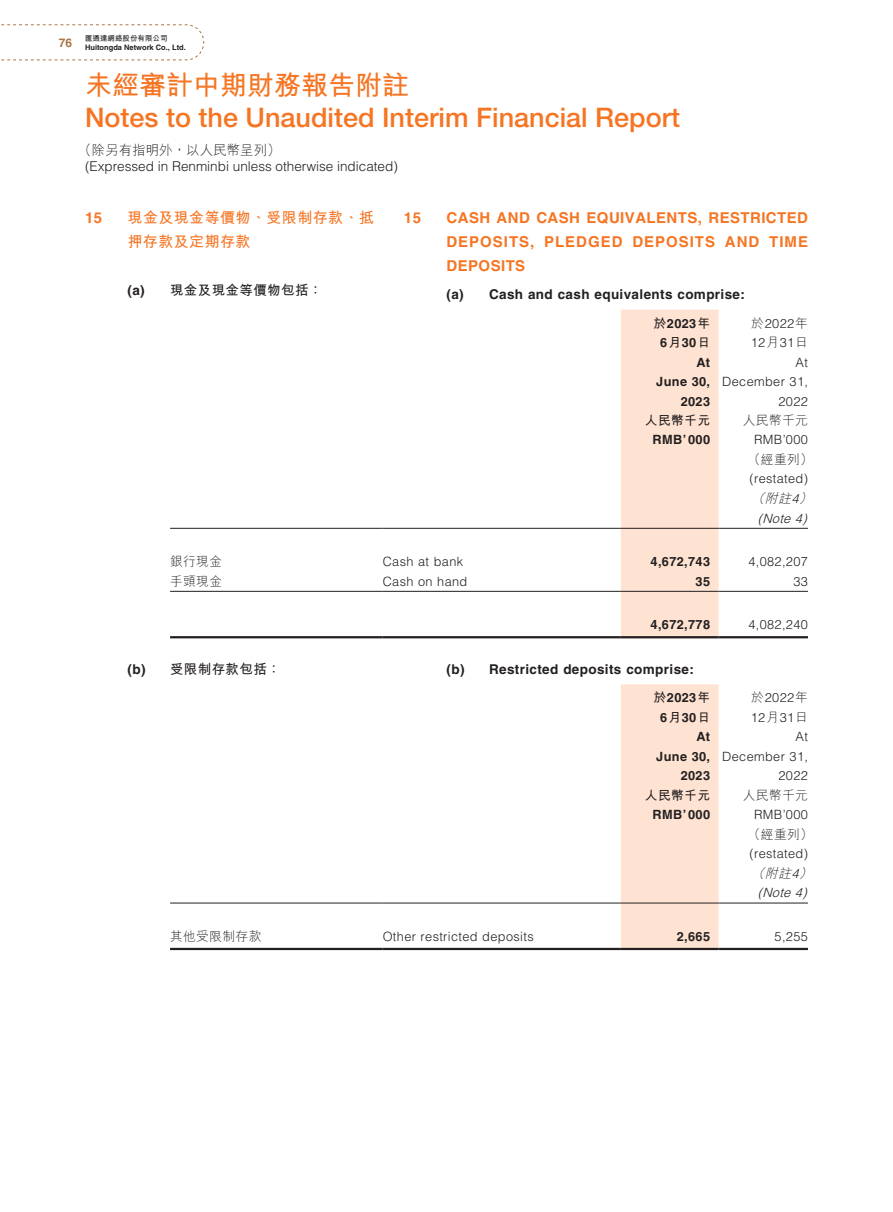
<style>
.page{position:relative;width:893px;height:1212px;background:#fff}
.page>*{position:absolute;margin:0;border:0;box-sizing:border-box;transform-origin:0 0}
.t1{font:500 27px "Helvetica Neue LT Std";color:#f57523}
.t2{font:700 27px "M Hei HK";color:#f57523}
.t3{font:700 15px/24px "Helvetica LT Std";letter-spacing:.065em;color:#f57523;text-align:justify}
.t4{font:700 15px/24px "M Hei HK";letter-spacing:.03em;color:#f57523}
.t5{font:700 13.5px "Helvetica LT Std";letter-spacing:.03em;color:#231f20}
.t6{font:300 13.5px "Helvetica LT Std";color:#231f20}
.t7{font:700 13.5px "M Hei HK";letter-spacing:.03em;color:#231f20}
.t8{font:300 13.5px "M Hei HK";color:#231f20}
.t9{font:300 12.75px/19.5px "Helvetica LT Std";letter-spacing:.03em;color:#231f20}
.t10{font:700 12.75px/19.5px "Helvetica LT Std";letter-spacing:.03em;color:#231f20;text-align:center}
.t11{font:300 12.75px "M Hei HK";letter-spacing:.03em;color:#231f20}
.t12{font:italic 300 12.75px "Helvetica LT Std";color:#231f20}
.t13{font:700 12.75px "M Hei HK";letter-spacing:.03em;color:#231f20}
.t14{font:italic 300 12.75px "M Hei HK";color:#231f20}
.t15{font:700 12px "Helvetica LT Std";color:#aa7646}
.t16{font:700 7.5px "Helvetica LT Std";color:#231f20}
.t17{font:700 7.5px "M Hei HK";color:#231f20}
.s1{font-family:"Helvetica LT Std"}
.s2{font-family:"M Hei HK"}
</style>
<div class="page">
<svg style="left:1px;top:24px;width:203px;height:37px"></svg>
<div style="left:621px;top:310px;width:98px;height:326px;background:#ffe3d2"></div>
<hr style="left:170px;top:528px;width:213px;height:1px;background:#231f20">
<hr style="left:383px;top:528px;width:238px;height:1px;background:#231f20">
<hr style="left:621px;top:528px;width:98px;height:1px;background:#231f20">
<hr style="left:719px;top:528px;width:89px;height:1px;background:#231f20">
<hr style="left:170px;top:591px;width:213px;height:1px;background:#231f20">
<hr style="left:383px;top:591px;width:238px;height:1px;background:#231f20">
<hr style="left:621px;top:591px;width:98px;height:1px;background:#231f20">
<hr style="left:719px;top:591px;width:89px;height:1px;background:#231f20">
<hr style="left:170px;top:636px;width:213px;height:2px;background:#231f20">
<hr style="left:383px;top:636px;width:238px;height:2px;background:#231f20">
<hr style="left:621px;top:636px;width:98px;height:2px;background:#231f20">
<hr style="left:719px;top:636px;width:89px;height:2px;background:#231f20">
<div style="left:621px;top:684px;width:98px;height:264px;background:#ffe3d2"></div>
<hr style="left:170px;top:903px;width:213px;height:1px;background:#231f20">
<hr style="left:383px;top:903px;width:238px;height:1px;background:#231f20">
<hr style="left:621px;top:903px;width:98px;height:1px;background:#231f20">
<hr style="left:719px;top:903px;width:89px;height:1px;background:#231f20">
<hr style="left:170px;top:948px;width:213px;height:2px;background:#231f20">
<hr style="left:383px;top:948px;width:238px;height:2px;background:#231f20">
<hr style="left:621px;top:948px;width:98px;height:2px;background:#231f20">
<hr style="left:719px;top:948px;width:89px;height:2px;background:#231f20">
<p class="t15" style="left:59px;top:35px;width:15px">76</p>
<p class="t17" style="left:85px;top:33px;width:84px">匯通達網絡股份有限公司</p>
<p class="t16" style="left:85px;top:42px;width:102px">Huitongda Network Co., Ltd.</p>
<h1 class="t2" style="left:85px;top:65px;width:325px">未經審計中期財務報告附註</h1>
<h1 class="t1" style="left:85px;top:101px;width:597px">Notes to the Unaudited Interim Financial Report</h1>
<p class="t8" style="left:78px;top:143px;width:204px">（除另有指明外，以人民幣呈列）</p>
<p class="t6" style="left:85px;top:158px;width:314px">(Expressed in Renminbi unless otherwise indicated)</p>
<p class="t3" style="left:85px;top:206px;width:19px">15</p>
<p class="t4" style="left:128px;top:205px;width:248px">現金及現金等價物、受限制存款、抵押存款及定期存款</p>
<p class="t7" style="left:128px;top:280px;width:196px"><span class="s1">(a)</span> 現金及現金等價物包括：</p>
<p class="t3" style="left:404px;top:206px;width:19px">15</p>
<p class="t3" style="left:446px;top:206px;width:363px">CASH AND CASH EQUIVALENTS, RESTRICTED DEPOSITS, PLEDGED DEPOSITS AND TIME DEPOSITS</p>
<p class="t5" style="left:446px;top:286px;width:300px">(a) Cash and cash equivalents comprise:</p>
<p class="t10" style="left:653px;top:313px;width:58px"><span class="s2">於</span>2023<span class="s2">年<br></span>6<span class="s2">月</span>30<span class="s2">日</span></p>
<p class="t9" style="left:751px;top:313px;width:59px"><span class="s2">於</span>2022<span class="s2">年<br></span>12<span class="s2">月</span>31<span class="s2">日</span></p>
<p class="t10" style="left:656px;top:352px;width:55px;text-align:right">At<br>June 30,<br>2023</p>
<p class="t9" style="left:722px;top:352px;width:87px;text-align:right">At<br>December 31,<br>2022</p>
<p class="t13" style="left:645px;top:411px;width:67px">人民幣千元</p>
<p class="t11" style="left:743px;top:414px;width:67px">人民幣千元</p>
<p class="t10" style="left:653px;top:430px;width:59px">RMB’ 000</p>
<p class="t9" style="left:754px;top:430px;width:55px">RMB’000</p>
<p class="t11" style="left:748px;top:453px;width:67px">（經重列）</p>
<p class="t9" style="left:749px;top:469px;width:60px">(restated)</p>
<p class="t14" style="left:752px;top:492px;width:65px">（附註<span class="s1">4</span>）</p>
<p class="t12" style="left:758px;top:510px;width:55px">(Note 4)</p>
<p class="t11" style="left:170px;top:555px;width:54px">銀行現金</p>
<p class="t9" style="left:383px;top:552px;width:82px">Cash at bank</p>
<p class="t10" style="left:651px;top:552px;width:61px">4,672,743</p>
<p class="t9" style="left:748px;top:552px;width:61px">4,082,207</p>
<p class="t11" style="left:170px;top:574px;width:54px">手頭現金</p>
<p class="t9" style="left:383px;top:571px;width:86px">Cash on hand</p>
<p class="t10" style="left:696px;top:571px;width:16px">35</p>
<p class="t9" style="left:793px;top:571px;width:16px">33</p>
<p class="t10" style="left:651px;top:615px;width:61px">4,672,778</p>
<p class="t9" style="left:748px;top:615px;width:61px">4,082,240</p>
<p class="t5" style="left:446px;top:661px;width:249px">(b) Restricted deposits comprise:</p>
<p class="t10" style="left:653px;top:688px;width:58px"><span class="s2">於</span>2023<span class="s2">年<br></span>6<span class="s2">月</span>30<span class="s2">日</span></p>
<p class="t9" style="left:751px;top:688px;width:59px"><span class="s2">於</span>2022<span class="s2">年<br></span>12<span class="s2">月</span>31<span class="s2">日</span></p>
<p class="t10" style="left:656px;top:727px;width:55px;text-align:right">At<br>June 30,<br>2023</p>
<p class="t9" style="left:722px;top:727px;width:87px;text-align:right">At<br>December 31,<br>2022</p>
<p class="t13" style="left:645px;top:786px;width:67px">人民幣千元</p>
<p class="t11" style="left:743px;top:788px;width:67px">人民幣千元</p>
<p class="t10" style="left:653px;top:805px;width:59px">RMB’ 000</p>
<p class="t9" style="left:754px;top:805px;width:55px">RMB’000</p>
<p class="t11" style="left:748px;top:827px;width:67px">（經重列）</p>
<p class="t9" style="left:749px;top:844px;width:60px">(restated)</p>
<p class="t14" style="left:752px;top:866px;width:65px">（附註<span class="s1">4</span>）</p>
<p class="t12" style="left:758px;top:885px;width:55px">(Note 4)</p>
<p class="t11" style="left:170px;top:929px;width:93px">其他受限制存款</p>
<p class="t9" style="left:383px;top:926px;width:152px">Other restricted deposits</p>
<p class="t10" style="left:677px;top:926px;width:35px">2,665</p>
<p class="t9" style="left:775px;top:926px;width:35px">5,255</p>
<p class="t7" style="left:128px;top:659px;width:155px"><span class="s1">(b)</span> 受限制存款包括：</p>
</div>
